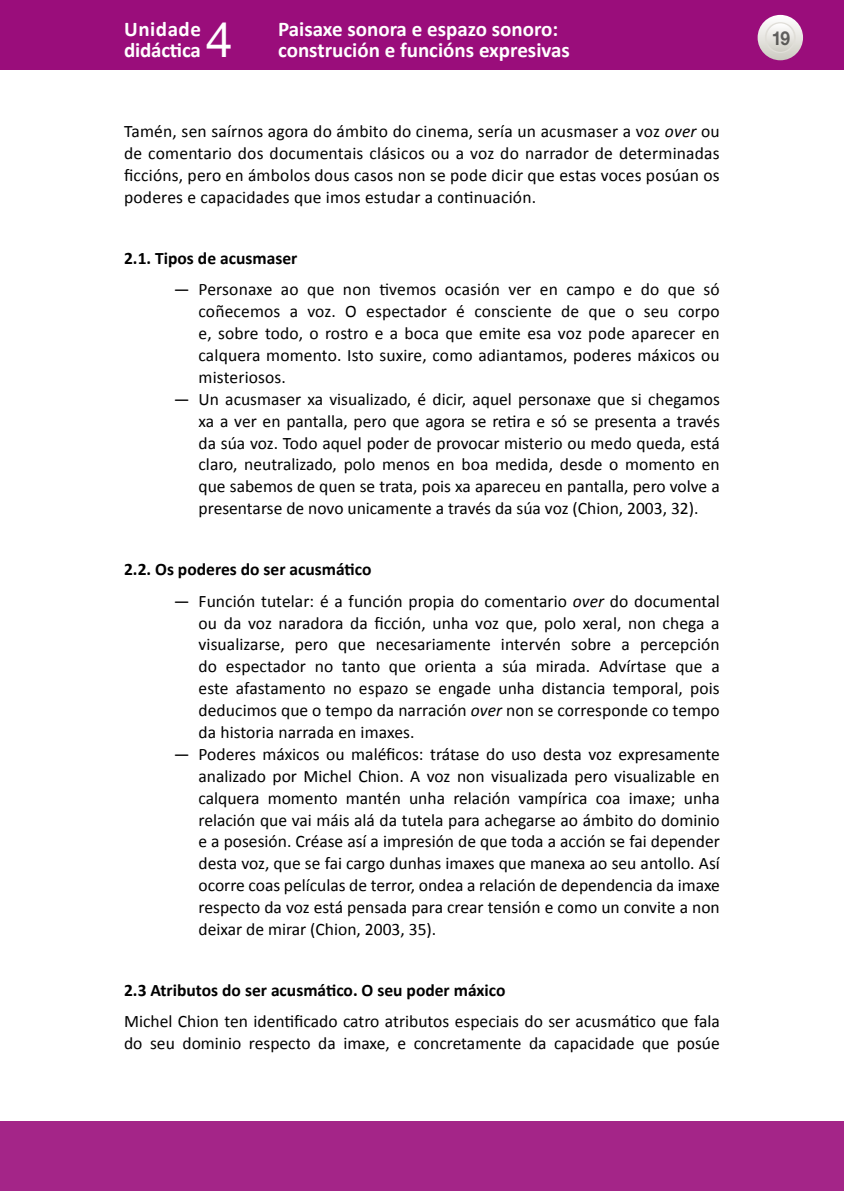
<style>
.page{position:relative;width:844px;height:1191px;background:#fff}
.page>*{position:absolute;margin:0;border:0;box-sizing:border-box;transform-origin:0 0}
.t1{font:49px "Helvetica Neue";color:#fff}
.t2{font:700 21px/21px "Calibri";color:#fff}
.t3{font:700 19.25px "Helvetica Neue";color:#000;scale:.9 1}
.TEXTO{font:17.5px/21.9px "Calibri";color:#000;text-align:justify}
.TXTO___SANGRE{font:17.5px/21.9px "Calibri";letter-spacing:.01em;color:#000;text-align:justify}
.TXTO_sin_sgre{font:17.5px/21.9px "Calibri";color:#000}
._2º_Epigrafe{font:700 17.5px "Calibri";color:#000}
.s1{font-style:italic}
</style>
<div class="page">
<div style="left:0;top:0;width:843px;height:69px;background:#9a0d7b"></div>
<svg style="left:757px;top:15px;width:45px;height:45px"></svg>
<svg style="left:765px;top:23px;width:29px;height:29px"></svg>
<div style="left:764px;top:22px;width:31px;height:31px;border:1px solid #e0ded8;border-radius:50%"></div>
<div style="left:0;top:1121px;width:843px;height:70px;background:#a42588"></div>
<p class="t2" style="left:124px;top:19px;width:78px">Unidade didáctica</p>
<h1 class="t1" style="left:205px;top:11px;width:29px">4</h1>
<p class="t2" style="left:278px;top:19px;width:293px">Paisaxe sonora e espazo sonoro: construción e funcións expresivas</p>
<p class="t3" style="left:770px;top:26px;width:23px">19</p>
<p class="TXTO___SANGRE" style="left:124px;top:120px;width:597px">Tamén, sen saírnos agora do ámbito do cinema, sería un acusmaser a voz <span class="s1">over</span> ou de comentario dos documentais clásicos ou a voz do narrador de determinadas ficcións, pero en ámbolos dous casos non se pode dicir que estas voces posúan os poderes e capacidades que imos estudar a continuación.</p>
<p class="_2º_Epigrafe" style="left:124px;top:246px;width:175px">2.1. Tipos de acusmaser</p>
<p class="TEXTO" style="left:198px;top:279px;width:522px;text-indent:-25px">— Personaxe ao que non tivemos ocasión ver en campo e do que só coñecemos a voz. O espectador é consciente de que o seu corpo e, sobre todo, o rostro e a boca que emite esa voz pode aparecer en calquera momento. Isto suxire, como adiantamos, poderes máxicos ou misteriosos.</p>
<p class="TEXTO" style="left:198px;top:388px;width:522px;text-indent:-25px">— Un acusmaser xa visualizado, é dicir, aquel personaxe que si chegamos xa a ver en pantalla, pero que agora se retira e só se presenta a través da súa voz. Todo aquel poder de provocar misterio ou medo queda, está claro, neutralizado, polo menos en boa medida, desde o momento en que sabemos de quen se trata, pois xa apareceu en pantalla, pero volve a presentarse de novo unicamente a través da súa voz (Chion, 2003, 32).</p>
<p class="_2º_Epigrafe" style="left:124px;top:558px;width:249px">2.2. Os poderes do ser acusmático</p>
<p class="TEXTO" style="left:198px;top:590px;width:522px;text-indent:-25px">— Función tutelar: é a función propia do comentario <span class="s1">over</span> do documental ou da voz naradora da ficción, unha voz que, polo xeral, non chega a visualizarse, pero que necesariamente intervén sobre a percepción do espectador no tanto que orienta a súa mirada. Advírtase que a este afastamento no espazo se engade unha distancia temporal, pois deducimos que o tempo da narración <span class="s1">over</span> non se corresponde co tempo da historia narrada en imaxes.</p>
<p class="TEXTO" style="left:198px;top:743px;width:522px;text-indent:-25px">— Poderes máxicos ou maléficos: trátase do uso desta voz expresamente analizado por Michel Chion. A voz non visualizada pero visualizable en calquera momento mantén unha relación vampírica coa imaxe; unha relación que vai máis alá da tutela para achegarse ao ámbito do dominio e a posesión. Créase así a impresión de que toda a acción se fai depender desta voz, que se fai cargo dunhas imaxes que manexa ao seu antollo. Así ocorre coas películas de terror, ondea a relación de dependencia da imaxe respecto da voz está pensada para crear tensión e como un convite a non deixar de mirar (Chion, 2003, 35).</p>
<p class="_2º_Epigrafe" style="left:124px;top:978px;width:383px">2.3 Atributos do ser acusmático. O seu poder máxico</p>
<p class="TXTO_sin_sgre" style="left:124px;top:1010px;width:597px">Michel Chion ten identificado catro atributos especiais do ser acusmático que fala do seu dominio respecto da imaxe, e concretamente da capacidade que posúe</p>
</div>
